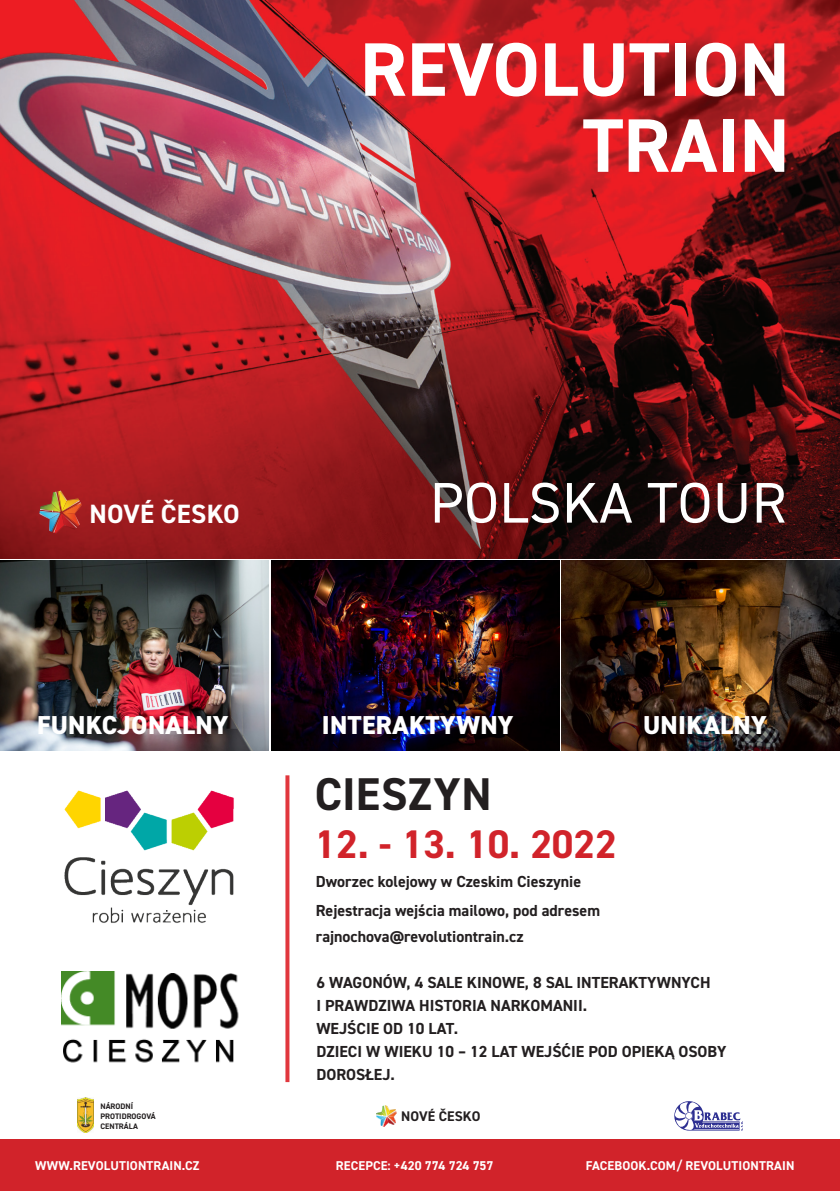
<style>
.page{position:relative;width:840px;height:1191px;background:#fff}
.page>*{position:absolute;margin:0;border:0;box-sizing:border-box;transform-origin:0 0}
.t1{font:700 76px "DIN2014";color:#fff}
.t2{font:57.4px "DIN2014";letter-spacing:.01em;color:#fff}
.t3{font:700 46px "DIN2014";letter-spacing:.015em;color:#231f20}
.t4{font:700 40px "DIN2014";color:#d1232a}
.t5{font:700 26.6px "DIN2014";letter-spacing:.01em;color:#fff}
.t6{font:800 26px "DIN2014";letter-spacing:.01em;color:#fff}
.t7{font:700 16px/23px "DIN2014";color:#231f20}
.t8{font:700 14px "DIN2014";letter-spacing:.01em;color:#231f20}
.t9{font:700 12.8px "DIN2014";letter-spacing:.01em;color:#fff}
.t10{font:700 8px "DIN2014";color:#231f20}
</style>
<div class="page">
<img style="left:0;top:0;width:839px;height:558px">
<svg style="left:285px;top:775px;width:4px;height:307px"></svg>
<img style="left:0;top:560px;width:268px;height:191px">
<img style="left:272px;top:560px;width:286px;height:191px">
<img style="left:561px;top:560px;width:278px;height:191px">
<div style="left:0;top:1140px;width:839px;height:51px;background:#d1232a"></div>
<svg style="left:39px;top:491px;width:43px;height:42px;background:#a95339"></svg>
<img style="left:77px;top:1097px;width:17px;height:35px">
<svg style="left:376px;top:1105px;width:21px;height:22px"></svg>
<svg style="left:674px;top:1101px;width:68px;height:29px"></svg>
<img style="left:64px;top:790px;width:170px;height:133px">
<img style="left:61px;top:971px;width:178px;height:92px">
<p class="t5" style="left:89px;top:496px;width:152px">NOVÉ ČESKO</p>
<p class="t1" style="left:360px;top:19px;width:431px">REVOLUTION</p>
<p class="t1" style="left:582px;top:95px;width:208px">TRAIN</p>
<p class="t2" style="left:429px;top:467px;width:358px">POLSKA TOUR</p>
<p class="t6" style="left:37px;top:707px;width:193px">FUNKCJONALNY</p>
<p class="t6" style="left:321px;top:707px;width:193px">INTERAKTYWNY</p>
<p class="t6" style="left:642px;top:707px;width:125px">UNIKALNY</p>
<p class="t3" style="left:315px;top:764px;width:178px">CIESZYN</p>
<p class="t4" style="left:314px;top:817px;width:303px">12. - 13. 10. 2022</p>
<p class="t7" style="left:316px;top:869px;width:267px">Dworzec kolejowy w Czeskim Cieszynie</p>
<p class="t10" style="left:100px;top:1100px;width:34px">NÁRODNÍ</p>
<p class="t10" style="left:100px;top:1110px;width:57px">PROTIDROGOVÁ</p>
<p class="t10" style="left:100px;top:1120px;width:39px">CENTRÁLA</p>
<p class="t7" style="left:316px;top:899px;width:285px">Rejestracja wejścia mailowo, pod adresem</p>
<p class="t7" style="left:316px;top:925px;width:209px">rajnochova@revolutiontrain.cz</p>
<p class="t7" style="left:316px;top:971px;width:395px">6 WAGONÓW, 4 SALE KINOWE, 8 SAL INTERAKTYWNYCH</p>
<p class="t7" style="left:316px;top:994px;width:272px">I PRAWDZIWA HISTORIA NARKOMANII.</p>
<p class="t7" style="left:316px;top:1017px;width:143px">WEJŚCIE OD 10 LAT.</p>
<p class="t7" style="left:316px;top:1040px;width:411px">DZIECI W WIEKU 10 – 12 LAT WEJŚĆIE POD OPIEKĄ OSOBY<br>DOROSŁEJ.</p>
<p class="t8" style="left:401px;top:1107px;width:81px">NOVÉ ČESKO</p>
<p class="t9" style="left:35px;top:1156px;width:166px">WWW.REVOLUTIONTRAIN.CZ</p>
<p class="t9" style="left:336px;top:1156px;width:159px">RECEPCE: +420 774 724 757</p>
<p class="t9" style="left:585px;top:1156px;width:210px">FACEBOOK.COM/ REVOLUTIONTRAIN</p>
</div>
